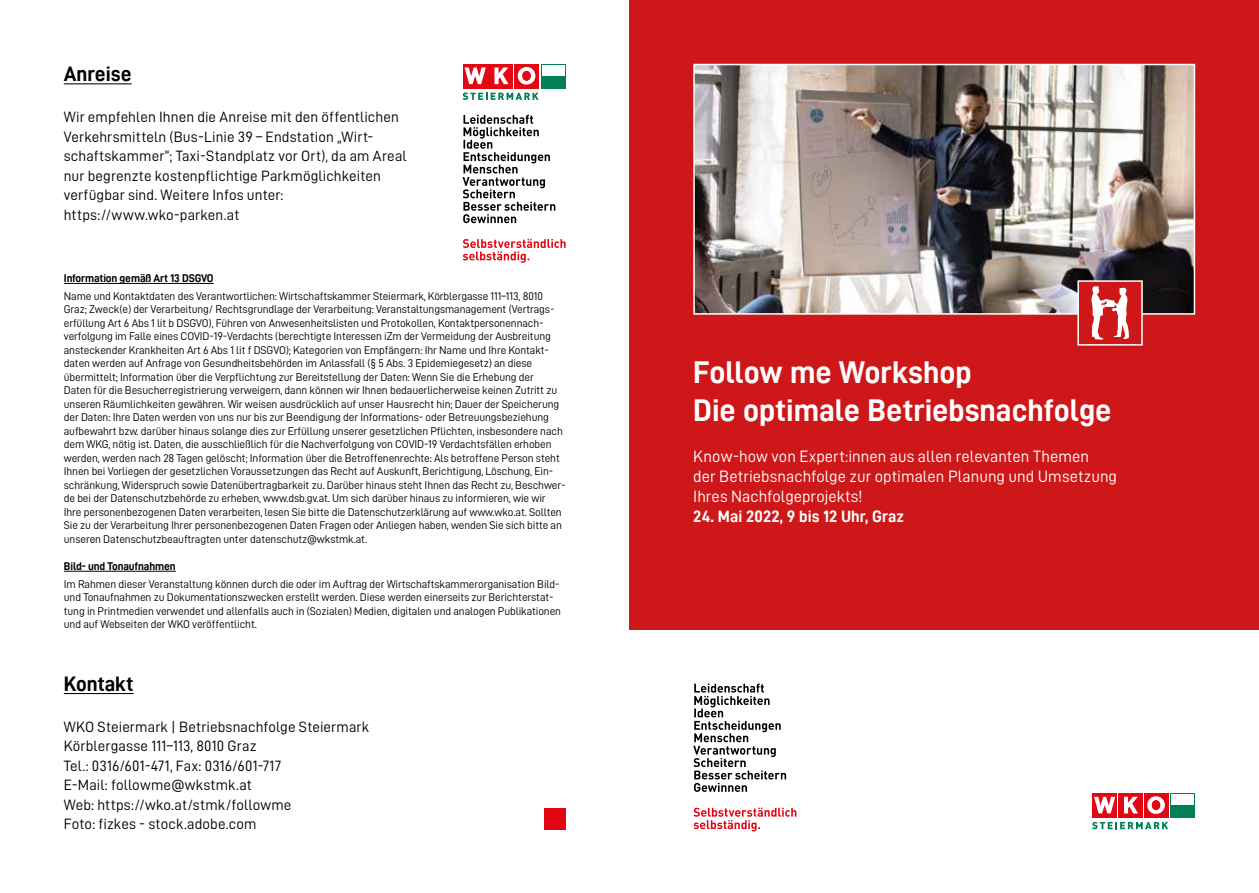
<style>
.page{position:relative;width:1259px;height:893px;background:#fff}
.page>*{position:absolute;margin:0;border:0;box-sizing:border-box;transform-origin:0 0}
.t1{font:31.5px/37.8px "D DIN Bold";color:#fff}
.t2{font:21px "D DIN Bold";color:#000}
.t3{font:16.5px/19.8px "D DIN";color:#fff}
.t4{font:16.5px "D DIN Bold";letter-spacing:.005em;color:#fff}
.t5{font:15px/19.5px "D DIN";letter-spacing:.005em;color:#000}
.t6{font:11.25px/13.5px "D DIN";letter-spacing:-.01em;color:#000}
.t7{font:11.25px "D DIN Bold";letter-spacing:-.01em;color:#000}
</style>
<div class="page">
<svg style="left:693px;top:808px;width:103px;height:23px"></svg>
<svg style="left:693px;top:684px;width:93px;height:108px"></svg>
<div style="left:629px;top:0;width:630px;height:629px;background:#cd1719"></div>
<img style="left:696px;top:67px;width:496px;height:245px">
<div style="left:693px;top:64px;width:502px;height:251px;border:2px solid #fff"></div>
<div style="left:1077px;top:280px;width:65px;height:66px;background:#cd1719;border:2px solid #fff"></div>
<svg style="left:1091px;top:286px;width:38px;height:53px"></svg>
<hr style="left:64px;top:693px;width:70px;height:1px;background:#000">
<div style="left:1170px;top:793px;width:25px;height:24px;background:#008054"></div>
<div style="left:1171px;top:794px;width:23px;height:11px;background:#fff"></div>
<div style="left:1143px;top:793px;width:25px;height:24px;background:#e30613"></div>
<div style="left:1118px;top:793px;width:24px;height:24px;background:#e30613"></div>
<svg style="left:1124px;top:797px;width:14px;height:16px"></svg>
<div style="left:1092px;top:793px;width:25px;height:24px;background:#e30613"></div>
<svg style="left:1094px;top:797px;width:21px;height:16px"></svg>
<svg style="left:1147px;top:796px;width:17px;height:18px"></svg>
<div style="left:1152px;top:801px;width:8px;height:9px;background:#e30613;border-radius:50%"></div>
<div style="left:1152px;top:800px;width:8px;height:10px;border:1px solid #e30613;border-radius:50%"></div>
<svg style="left:1092px;top:822px;width:76px;height:7px"></svg>
<div style="left:544px;top:808px;width:22px;height:21px;background:#e30613"></div>
<div style="left:541px;top:64px;width:25px;height:24px;background:#008054"></div>
<div style="left:542px;top:65px;width:22px;height:11px;background:#fff"></div>
<div style="left:514px;top:64px;width:25px;height:24px;background:#e30613"></div>
<div style="left:488px;top:64px;width:25px;height:24px;background:#e30613"></div>
<svg style="left:494px;top:68px;width:14px;height:16px"></svg>
<svg style="left:463px;top:64px;width:24px;height:24px"></svg>
<svg style="left:464px;top:68px;width:22px;height:16px"></svg>
<svg style="left:518px;top:67px;width:17px;height:18px"></svg>
<div style="left:523px;top:71px;width:7px;height:9px;background:#e30613;border-radius:50%"></div>
<div style="left:522px;top:71px;width:8px;height:10px;border:1px solid #e30613;border-radius:50%"></div>
<svg style="left:462px;top:93px;width:77px;height:7px"></svg>
<svg style="left:463px;top:239px;width:103px;height:24px"></svg>
<svg style="left:462px;top:115px;width:93px;height:108px"></svg>
<hr style="left:64px;top:83px;width:68px;height:1px;background:#000">
<hr style="left:64px;top:283px;width:150px;height:1px;background:#000">
<hr style="left:64px;top:571px;width:112px;height:1px;background:#000">
<h2 class="t2" style="left:64px;top:62px;width:69px">Anreise</h2>
<p class="t5" style="left:64px;top:107px;width:344px">Wir empfehlen Ihnen die Anreise mit den öffentlichen Verkehrsmitteln (Bus-Linie 39 – Endstation „Wirt&shy;schaftskammer“; Taxi-Standplatz vor Ort), da am Areal nur begrenzte kostenpflichtige Parkmöglichkeiten verfügbar sind. Weitere Infos unter: https://www.wko-parken.at</p>
<p class="t7" style="left:64px;top:272px;width:151px">Information gemäß Art 13 DSGVO</p>
<p class="t6" style="left:64px;top:289px;width:503px">Name und Kontaktdaten des Verantwortlichen: Wirtschaftskammer Steiermark, Körblergasse 111–113, 8010<br>Graz; Zweck(e) der Verarbeitung/ Rechtsgrundlage der Verarbeitung: Veranstaltungsmanagement (Vertrags&shy;erfüllung Art 6 Abs 1 lit b DSGVO), Führen von Anwesenheitslisten und Protokollen, Kontaktpersonennach&shy;verfolgung im Falle eines COVID-19-Verdachts (berechtigte Interessen iZm der Vermeidung der Ausbreitung ansteckender Krankheiten Art 6 Abs 1 lit f DSGVO); Kategorien von Empfängern: Ihr Name und Ihre Kontakt&shy;daten werden auf Anfrage von Gesundheitsbehörden im Anlassfall (§ 5 Abs. 3 Epidemiegesetz) an diese übermittelt; Information über die Verpflichtung zur Bereitstellung der Daten: Wenn Sie die Erhebung der<br>Daten für die Besucherregistrierung verweigern, dann können wir Ihnen bedauerlicherweise keinen Zutritt zu unseren Räumlichkeiten gewähren. Wir weisen ausdrücklich auf unser Hausrecht hin; Dauer der Speicherung der Daten: Ihre Daten werden von uns nur bis zur Beendigung der Informations- oder Betreuungsbeziehung aufbewahrt bzw. darüber hinaus solange dies zur Erfüllung unserer gesetzlichen Pflichten, insbesondere nach dem WKG, nötig ist. Daten, die ausschließlich für die Nachverfolgung von COVID-19 Verdachtsfällen erhoben werden, werden nach 28 Tagen gelöscht; Information über die Betroffenenrechte: Als betroffene Person steht Ihnen bei Vorliegen der gesetzlichen Voraussetzungen das Recht auf Auskunft, Berichtigung, Löschung, Ein&shy;schränkung, Widerspruch sowie Datenübertragbarkeit zu. Darüber hinaus steht Ihnen das Recht zu, Beschwer&shy;de bei der Datenschutzbehörde zu erheben, www.dsb.gv.at. Um sich darüber hinaus zu informieren, wie wir Ihre personenbezogenen Daten verarbeiten, lesen Sie bitte die Datenschutzerklärung auf www.wko.at. Sollten Sie zu der Verarbeitung Ihrer personenbezogenen Daten Fragen oder Anliegen haben, wenden Sie sich bitte an unseren Datenschutzbeauftragten unter datenschutz@wkstmk.at.</p>
<p class="t7" style="left:64px;top:560px;width:113px">Bild- und Tonaufnahmen</p>
<p class="t6" style="left:64px;top:577px;width:499px">Im Rahmen dieser Veranstaltung können durch die oder im Auftrag der Wirtschaftskammerorganisation Bild&shy;und Tonaufnahmen zu Dokumentationszwecken erstellt werden. Diese werden einerseits zur Berichterstat&shy;tung in Printmedien verwendet und allenfalls auch in (Sozialen) Medien, digitalen und analogen Publikationen und auf Webseiten der WKO veröffentlicht.</p>
<h2 class="t2" style="left:64px;top:672px;width:71px">Kontakt</h2>
<h3 class="t5" style="left:64px;top:716px;width:307px">WKO Steiermark | Betriebsnachfolge Steiermark Körblergasse 111–113, 8010 Graz<br>Tel.: 0316/601-471, Fax: 0316/601-717<br>E-Mail: followme@wkstmk.at<br>Web: https://wko.at/stmk/followme<br>Foto: fizkes - stock.adobe.com</h3>
<h1 class="t1" style="left:693px;top:353px;width:420px">Follow me Workshop<br>Die optimale Betriebsnachfolge</h1>
<h3 class="t3" style="left:693px;top:446px;width:425px">Know-how von Expert:innen aus allen relevanten Themen<br>der Betriebsnachfolge zur optimalen Planung und Umsetzung<br>Ihres Nachfolgeprojekts!</h3>
<h3 class="t4" style="left:693px;top:507px;width:212px">24. Mai 2022, 9 bis 12 Uhr, Graz</h3>
</div>
